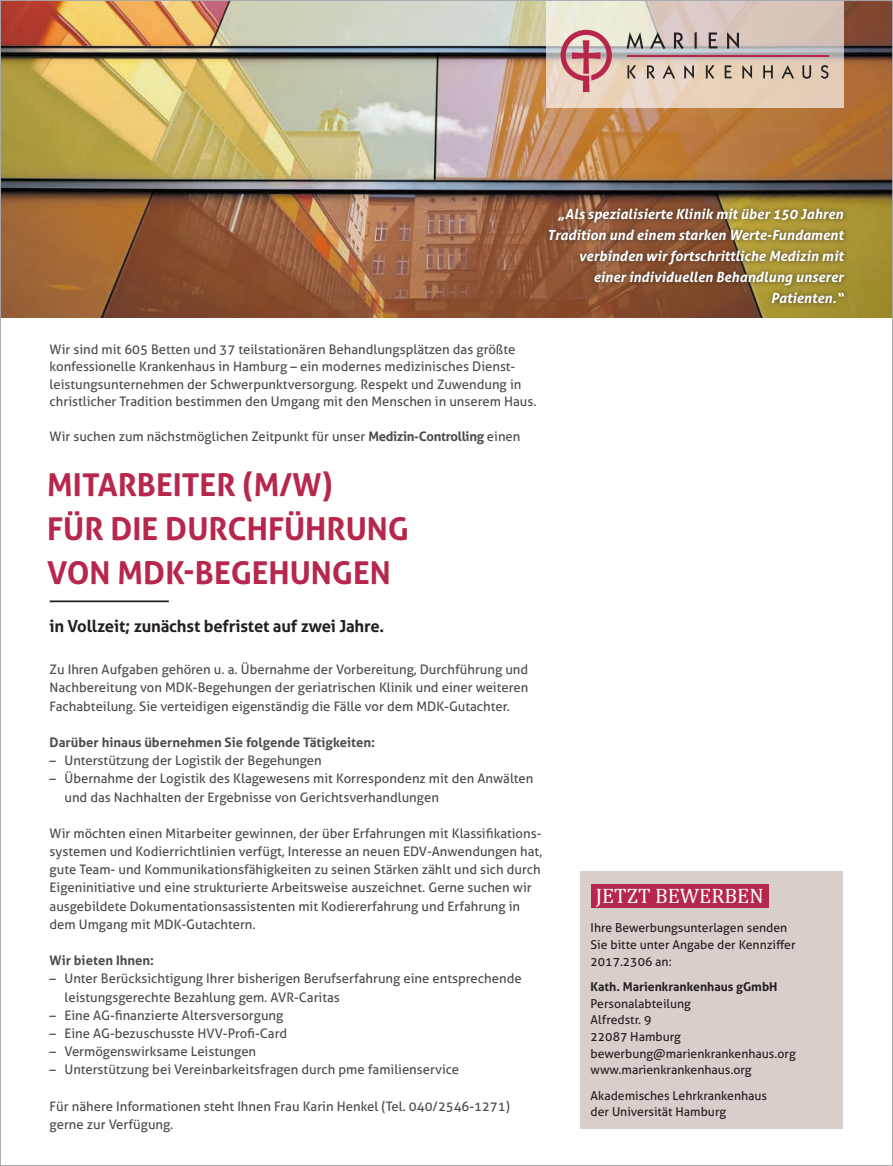
<style>
.page{position:relative;width:893px;height:1166px;background:#fff}
.page>*{position:absolute;margin:0;border:0;box-sizing:border-box;transform-origin:0 0}
.t1{font:700 31.5px/43.8px "Aller";color:#b6274b}
.t2{font:21px "Cambria";color:#fff}
.t3{font:700 16.62px "Aller";letter-spacing:-.01em;color:#231f20}
.t4{font:italic 700 14px/21px "Aller";color:#fff;text-align:right}
.t5{font:13.12px/18.2px "Aller";color:#4b4c4d}
.t6{font:700 13.12px "Aller";color:#4b4c4d}
.t7{font:12.25px/16.6px "Aller";color:#231f20}
.t8{font:700 12.25px "Aller";color:#231f20}
.s1{font-weight:700}
</style>
<div class="page">
<img style="left:2px;top:2px;width:889px;height:315px">
<svg style="left:546px;top:2px;width:297px;height:105px"></svg>
<svg style="left:561px;top:30px;width:51px;height:62px"></svg>
<hr style="left:627px;top:55px;width:201px;height:1px;background:#b6274b">
<svg style="left:802px;top:65px;width:9px;height:14px"></svg>
<svg style="left:727px;top:32px;width:12px;height:17px"></svg>
<svg style="left:709px;top:33px;width:9px;height:15px"></svg>
<hr style="left:694px;top:32px;width:3px;height:17px;background:#231f20">
<svg style="left:674px;top:33px;width:10px;height:16px"></svg>
<svg style="left:627px;top:32px;width:16px;height:17px"></svg>
<svg style="left:650px;top:32px;width:15px;height:17px"></svg>
<svg style="left:627px;top:65px;width:9px;height:14px"></svg>
<svg style="left:647px;top:65px;width:8px;height:14px"></svg>
<svg style="left:663px;top:65px;width:12px;height:14px"></svg>
<svg style="left:684px;top:65px;width:10px;height:14px"></svg>
<svg style="left:706px;top:65px;width:8px;height:14px"></svg>
<svg style="left:725px;top:65px;width:7px;height:13px"></svg>
<svg style="left:742px;top:65px;width:10px;height:14px"></svg>
<svg style="left:763px;top:65px;width:10px;height:14px"></svg>
<svg style="left:781px;top:65px;width:13px;height:14px"></svg>
<svg style="left:821px;top:65px;width:7px;height:14px"></svg>
<div style="left:544px;top:203px;width:306px;height:105px;background:#231f20;opacity:.75"></div>
<div style="left:580px;top:871px;width:263px;height:258px;background:#d8cfca"></div>
<div style="left:591px;top:884px;width:178px;height:23px;background:#b6274b"></div>
<hr style="left:50px;top:600px;width:119px;height:2px;background:#231f20">
<p class="t4" style="left:547px;top:203px;width:298px">„Als spezialisierte Klinik mit über 150 Jahren Tradition und einem starken Werte-Fundament verbinden wir fortschrittliche Medizin mit einer individuellen Behandlung unserer Patienten.“</p>
<p class="t5" style="left:50px;top:340px;width:488px;line-height:17.5px">Wir sind mit 605 Betten und 37 teilstationären Behandlungsplätzen das größte konfessionelle Krankenhaus in Hamburg – ein modernes medizinisches Dienst&shy;leistungsunternehmen der Schwerpunktversorgung. Respekt und Zuwendung in christlicher Tradition bestimmen den Umgang mit den Menschen in unserem Haus.</p>
<p class="t5" style="left:50px;top:427px;width:472px">Wir suchen zum nächstmöglichen Zeitpunkt für unser <span class="s1">Medizin-Controlling</span> einen</p>
<h1 class="t1" style="left:47px;top:463px;width:363px">MITARBEITER (M/W)<br>FÜR DIE DURCHFÜHRUNG<br>VON MDK-BEGEHUNGEN</h1>
<p class="t3" style="left:50px;top:616px;width:336px">in Vollzeit; zunächst befristet auf zwei Jahre.</p>
<p class="t5" style="left:50px;top:660px;width:480px;text-align:justify">Zu Ihren Aufgaben gehören u. a. Übernahme der Vorbereitung, Durchführung und Nachbereitung von MDK-Begehungen der geriatrischen Klinik und einer weiteren Fachabteilung. Sie verteidigen eigenständig die Fälle vor dem MDK-Gutachter.</p>
<p class="t6" style="left:50px;top:734px;width:327px">Darüber hinaus übernehmen Sie folgende Tätigkeiten:</p>
<p class="t5" style="left:50px;top:751px;width:274px">– Unterstützung der Logistik der Begehungen</p>
<p class="t5" style="left:64px;top:769px;width:470px;text-indent:-15px">– Übernahme der Logistik des Klagewesens mit Korrespondenz mit den Anwälten und das Nachhalten der Ergebnisse von Gerichtsverhandlungen</p>
<p class="t5" style="left:50px;top:824px;width:494px">Wir möchten einen Mitarbeiter gewinnen, der über Erfahrungen mit Klassifikations&shy;systemen und Kodierrichtlinien verfügt, Interesse an neuen EDV-Anwendungen hat, gute Team- und Kommunikationsfähigkeiten zu seinen Stärken zählt und sich durch Eigeninitiative und eine strukturierte Arbeitsweise auszeichnet. Gerne suchen wir ausgebildete Dokumentationsassistenten mit Kodiererfahrung und Erfahrung in dem Umgang mit MDK-Gutachtern.</p>
<p class="t6" style="left:50px;top:952px;width:106px">Wir bieten Ihnen:</p>
<p class="t5" style="left:64px;top:969px;width:459px;text-indent:-15px">– Unter Berücksichtigung Ihrer bisherigen Berufserfahrung eine entsprechende leistungsgerechte Bezahlung gem. AVR-Caritas</p>
<p class="t5" style="left:50px;top:1006px;width:235px">– Eine AG-finanzierte Altersversorgung</p>
<p class="t5" style="left:50px;top:1024px;width:239px">– Eine AG-bezuschusste HVV-Profi-Card</p>
<p class="t5" style="left:50px;top:1042px;width:208px">– Vermögenswirksame Leistungen</p>
<p class="t5" style="left:50px;top:1060px;width:411px">– Unterstützung bei Vereinbarkeitsfragen durch pme familienservice</p>
<p class="t5" style="left:50px;top:1097px;width:462px">Für nähere Informationen steht Ihnen Frau Karin Henkel (Tel. 040/2546-1271) gerne zur Verfügung.</p>
<h2 class="t2" style="left:596px;top:883px;width:169px">JETZT BEWERBEN</h2>
<p class="t7" style="left:591px;top:919px;width:206px">Ihre Bewerbungsunterlagen senden<br>Sie bitte unter Angabe der Kennziffer<br>2017.2306 an:</p>
<p class="t8" style="left:591px;top:979px;width:188px">Kath. Marienkrankenhaus gGmbH</p>
<p class="t7" style="left:591px;top:995px;width:207px">Personalabteilung<br>Alfredstr. 9<br>22087 Hamburg bewerbung@marienkrankenhaus.org www.marienkrankenhaus.org</p>
<p class="t7" style="left:591px;top:1087px;width:178px">Akademisches Lehrkrankenhaus der Universität Hamburg</p>
</div>
